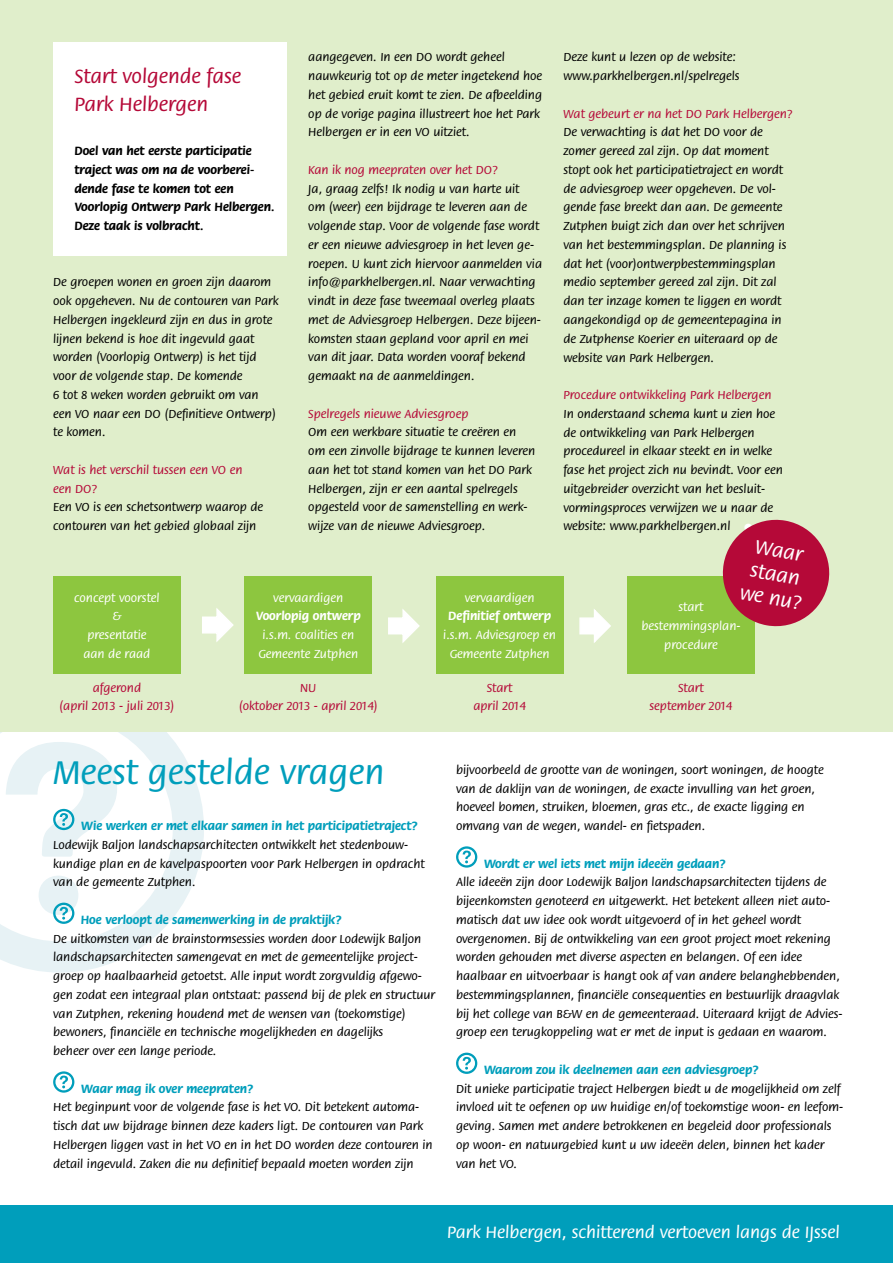
<style>
.page{position:relative;width:893px;height:1263px;background:#fff}
.page>*{position:absolute;margin:0;border:0;box-sizing:border-box;transform-origin:0 0}
.t1{font:500 36px "Flora";color:#009ebb}
.t2{font:500 21px/28px "Flora";color:#b50938}
.t3{font:500 21px/24px "Flora";color:#fff;text-align:center}
.t4{font:500 18px "Flora";color:#fff}
.t5{font:500 12.75px/18.8px "Flora";color:#000}
.t6{font:500 12.75px/18.8px "Flora";color:#b50938;text-align:center}
.t7{font:700 12.75px "Flora";color:#009ebb}
.t8{font:500 12.75px/18.8px "Flora";color:#fff;text-align:center}
.t9{font:700 12.75px/18.8px "Flora";color:#000}
.t10{font:700 12.75px "Flora";color:#fff}
.s1{font-size:21px;color:#fff}
</style>
<div class="page">
<svg style="left:0;top:731px;width:204px;height:242px"></svg>
<div style="left:0;top:1205px;width:893px;height:58px;background:#009ebb"></div>
<div style="left:0;top:0;width:893px;height:731px;background:#e0eecb"></div>
<svg style="left:6px;top:742px;width:111px;height:182px"></svg>
<svg style="left:53px;top:1071px;width:21px;height:22px"></svg>
<svg style="left:456px;top:846px;width:21px;height:22px"></svg>
<svg style="left:456px;top:1053px;width:21px;height:21px"></svg>
<div style="left:53px;top:43px;width:234px;height:213px;background:#fff"></div>
<div style="left:53px;top:576px;width:128px;height:98px;background:#8dc63f"></div>
<div style="left:244px;top:576px;width:128px;height:98px;background:#8dc63f"></div>
<div style="left:436px;top:576px;width:127px;height:98px;background:#8dc63f"></div>
<div style="left:627px;top:576px;width:128px;height:98px;background:#8dc63f"></div>
<svg style="left:202px;top:608px;width:32px;height:34px"></svg>
<svg style="left:388px;top:609px;width:32px;height:34px"></svg>
<svg style="left:579px;top:609px;width:32px;height:34px"></svg>
<svg style="left:722px;top:519px;width:108px;height:108px"></svg>
<h2 class="t2" style="left:74px;top:63px;width:168px">Start volgende fase<br>Park Helbergen</h2>
<p class="t9" style="left:74px;top:142px;width:202px">Doel van het eerste participatie traject was om na de voorberei&shy;dende fase te komen tot een<br>Voorlopig Ontwerp Park Helbergen.<br>Deze taak is volbracht.</p>
<p class="t5" style="left:53px;top:273px;width:227px">De groepen wonen en groen zijn daarom ook opgeheven. Nu de contouren van Park Helbergen ingekleurd zijn en dus in grote lijnen bekend is hoe dit ingevuld gaat worden (Voorlopig Ontwerp) is het tijd voor de volgende stap. De komende<br>6 tot 8 weken worden gebruikt om van een VO naar een DO (Definitieve Ontwerp) te komen.</p>
<p class="t6" style="left:53px;top:461px;width:191px;text-align:left">Wat is het verschil tussen een VO en een DO?</p>
<p class="t5" style="left:53px;top:498px;width:211px">Een VO is een schetsontwerp waarop de contouren van het gebied globaal zijn</p>
<p class="t5" style="left:308px;top:48px;width:235px">aangegeven. In een DO wordt geheel nauwkeurig tot op de meter ingetekend hoe het gebied eruit komt te zien. De afbeelding op de vorige pagina illustreert hoe het Park Helbergen er in een VO uitziet.</p>
<p class="t6" style="left:308px;top:161px;width:191px">Kan ik nog meepraten over het DO?</p>
<p class="t5" style="left:308px;top:179px;width:235px">Ja, graag zelfs! Ik nodig u van harte uit<br>om (weer) een bijdrage te leveren aan de volgende stap. Voor de volgende fase wordt er een nieuwe adviesgroep in het leven ge&shy;roepen. U kunt zich hiervoor aanmelden via info@parkhelbergen.nl. Naar verwachting vindt in deze fase tweemaal overleg plaats met de Adviesgroep Helbergen. Deze bijeen&shy;komsten staan gepland voor april en mei van dit jaar. Data worden vooraf bekend gemaakt na de aanmeldingen.</p>
<p class="t6" style="left:308px;top:404px;width:162px">Spelregels nieuwe Adviesgroep</p>
<p class="t5" style="left:308px;top:423px;width:228px">Om een werkbare situatie te creëren en om een zinvolle bijdrage te kunnen leveren aan het tot stand komen van het DO Park Helbergen, zijn er een aantal spelregels opgesteld voor de samenstelling en werk&shy;wijze van de nieuwe Adviesgroep.</p>
<p class="t8" style="left:74px;top:588px;width:87px">concept voorstel &amp;<br>presentatie<br>aan de raad</p>
<p class="t8" style="left:273px;top:588px;width:71px">vervaardigen</p>
<p class="t10" style="left:256px;top:609px;width:106px">Voorlopig ontwerp</p>
<p class="t8" style="left:258px;top:626px;width:101px">i.s.m. coalities en<br>Gemeente Zutphen</p>
<p class="t8" style="left:465px;top:588px;width:71px">vervaardigen</p>
<p class="t10" style="left:448px;top:609px;width:104px">Definitief ontwerp</p>
<p class="t8" style="left:443px;top:626px;width:114px">i.s.m. Adviesgroep en<br>Gemeente Zutphen</p>
<p class="t5" style="left:563px;top:48px;width:178px">Deze kunt u lezen op de website: www.parkhelbergen.nl/spelregels</p>
<p class="t6" style="left:563px;top:105px;width:231px">Wat gebeurt er na het DO Park Helbergen?</p>
<p class="t5" style="left:563px;top:123px;width:224px">De verwachting is dat het DO voor de zomer gereed zal zijn. Op dat moment stopt ook het participatietraject en wordt de adviesgroep weer opgeheven. De vol&shy;gende fase breekt dan aan. De gemeente Zutphen buigt zich dan over het schrijven van het bestemmingsplan. De planning is dat het (voor)ontwerpbestemmingsplan medio september gereed zal zijn. Dit zal dan ter inzage komen te liggen en wordt aangekondigd op de gemeentepagina in de Zutphense Koerier en uiteraard op de website van Park Helbergen.</p>
<p class="t6" style="left:563px;top:386px;width:210px">Procedure ontwikkeling Park Helbergen</p>
<p class="t5" style="left:563px;top:405px;width:221px">In onderstaand schema kunt u zien hoe de ontwikkeling van Park Helbergen procedureel in elkaar steekt en in welke fase het project zich nu bevindt. Voor een uitgebreider overzicht van het besluit&shy;vormingsproces verwijzen we u naar de website: www.parkhelbergen.nl <span class="s1">•</span></p>
<h2 class="t3" style="left:750px;top:534px;width:64px;rotate:10deg">Waar staan we nu?</h2>
<p class="t8" style="left:641px;top:598px;width:100px">start bestemmingsplan&shy;procedure</p>
<p class="t6" style="left:59px;top:678px;width:117px">afgerond<br>(april 2013 - juli 2013)</p>
<p class="t6" style="left:239px;top:678px;width:141px">NU<br>(oktober 2013 - april 2014)</p>
<p class="t6" style="left:473px;top:678px;width:54px">Start april 2014</p>
<p class="t6" style="left:650px;top:678px;width:84px">Start september 2014</p>
<h1 class="t1" style="left:53px;top:754px;width:333px">Meest gestelde vragen</h1>
<p class="t7" style="left:81px;top:819px;width:339px">Wie werken er met elkaar samen in het participatietraject?</p>
<p class="t5" style="left:53px;top:836px;width:373px">Lodewijk Baljon landschapsarchitecten ontwikkelt het stedenbouw&shy;kundige plan en de kavelpaspoorten voor Park Helbergen in opdracht van de gemeente Zutphen.</p>
<p class="t7" style="left:81px;top:913px;width:262px">Hoe verloopt de samenwerking in de praktijk?</p>
<p class="t5" style="left:53px;top:929px;width:384px">De uitkomsten van de brainstormsessies worden door Lodewijk Baljon landschapsarchitecten samengevat en met de gemeentelijke project&shy;groep op haalbaarheid getoetst. Alle input wordt zorgvuldig afgewo&shy;gen zodat een integraal plan ontstaat: passend bij de plek en structuur van Zutphen, rekening houdend met de wensen van (toekomstige) bewoners, financiële en technische mogelijkheden en dagelijks<br>beheer over een lange periode.</p>
<p class="t7" style="left:81px;top:1081px;width:174px">Waar mag ik over meepraten?</p>
<p class="t5" style="left:53px;top:1098px;width:381px">Het beginpunt voor de volgende fase is het VO. Dit betekent automa&shy;tisch dat uw bijdrage binnen deze kaders ligt. De contouren van Park Helbergen liggen vast in het VO en in het DO worden deze contouren in detail ingevuld. Zaken die nu definitief bepaald moeten worden zijn</p>
<p class="t5" style="left:456px;top:761px;width:369px">bijvoorbeeld de grootte van de woningen, soort woningen, de hoogte van de daklijn van de woningen, de exacte invulling van het groen, hoeveel bomen, struiken, bloemen, gras etc., de exacte ligging en omvang van de wegen, wandel- en fietspaden.</p>
<p class="t7" style="left:484px;top:856px;width:244px">Wordt er wel iets met mijn ideeën gedaan?</p>
<p class="t5" style="left:456px;top:873px;width:388px">Alle ideeën zijn door Lodewijk Baljon landschapsarchitecten tijdens de bijeenkomsten genoteerd en uitgewerkt. Het betekent alleen niet auto&shy;matisch dat uw idee ook wordt uitgevoerd of in het geheel wordt overgenomen. Bij de ontwikkeling van een groot project moet rekening worden gehouden met diverse aspecten en belangen. Of een idee haalbaar en uitvoerbaar is hangt ook af van andere belanghebbenden, bestemmingsplannen, financiële consequenties en bestuurlijk draagvlak bij het college van B&amp;W en de gemeenteraad. Uiteraard krijgt de Advies&shy;groep een terugkoppeling wat er met de input is gedaan en waarom.</p>
<p class="t7" style="left:484px;top:1063px;width:277px">Waarom zou ik deelnemen aan een adviesgroep?</p>
<p class="t5" style="left:456px;top:1079px;width:389px">Dit unieke participatie traject Helbergen biedt u de mogelijkheid om zelf invloed uit te oefenen op uw huidige en/of toekomstige woon- en leefom&shy;geving. Samen met andere betrokkenen en begeleid door professionals op woon- en natuurgebied kunt u uw ideeën delen, binnen het kader van het VO.</p>
<h3 class="t4" style="left:447px;top:1223px;width:394px">Park Helbergen, schitterend vertoeven langs de IJssel</h3>
</div>
